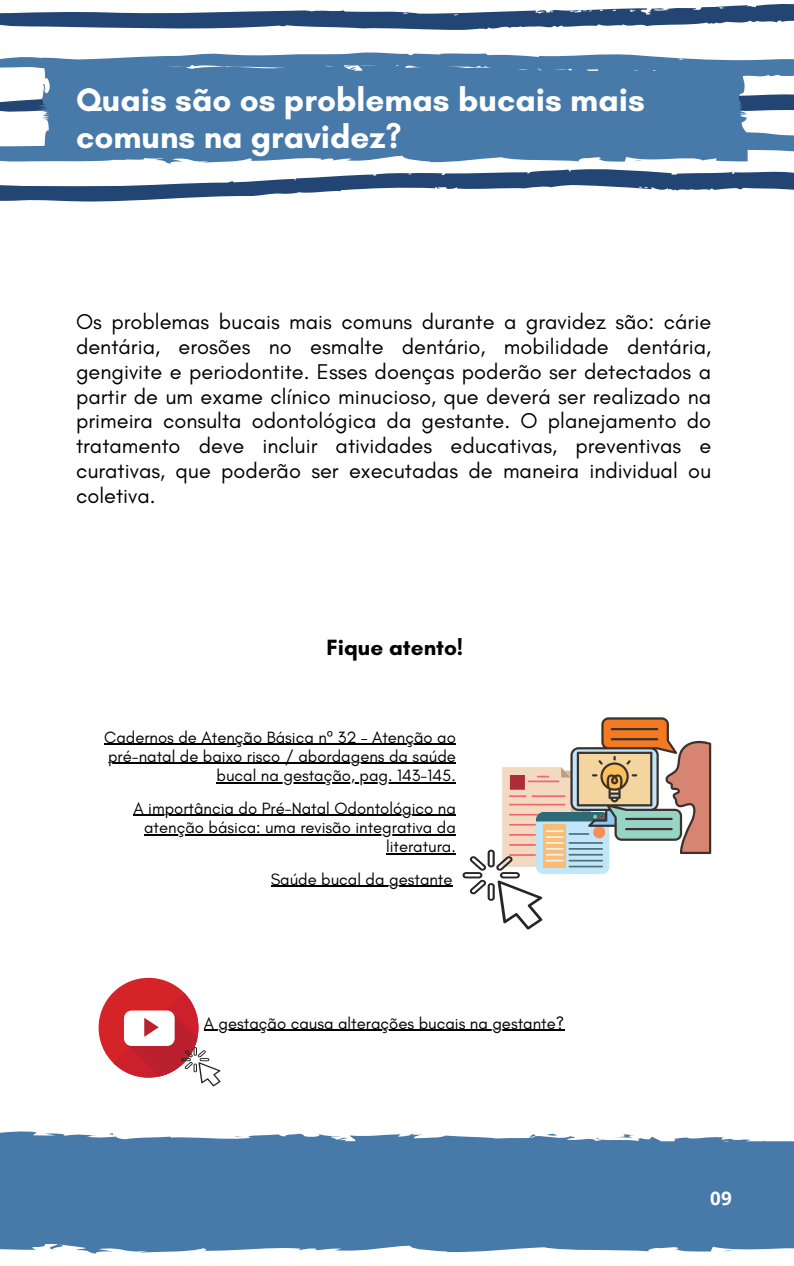
<style>
.page{position:relative;width:794px;height:1266px;background:#fff}
.page>*{position:absolute;margin:0;border:0;box-sizing:border-box;transform-origin:0 0}
.t1{font:700 33.15px/37.7px "Glacial Indifference";color:#fff}
.t2{font:700 22.5px "Glacial Indifference";color:#000}
.t3{font:21.75px/24.8px "Glacial Indifference";color:#000;text-align:justify}
.t4{font:700 18.75px "Open Sans";color:#fff}
.t5{font:16.65px/19.1px "Glacial Indifference";color:#000;text-align:right}
.s1{font-family:"Noto Sans"}
</style>
<div class="page">
<svg style="left:0;top:4px;width:793px;height:26px"></svg>
<svg style="left:0;top:91px;width:793px;height:25px"></svg>
<svg style="left:0;top:52px;width:793px;height:28px"></svg>
<svg style="left:0;top:125px;width:793px;height:77px"></svg>
<svg style="left:38px;top:60px;width:702px;height:104px;background:#5281ad"></svg>
<svg style="left:0;top:1131px;width:793px;height:122px;background:#5684b0"></svg>
<svg style="left:462px;top:717px;width:248px;height:212px"></svg>
<hr style="left:204px;top:1029px;width:360px;height:2px;background:#000">
<hr style="left:104px;top:744px;width:351px;height:1px;background:#000">
<hr style="left:108px;top:763px;width:347px;height:1px;background:#000">
<hr style="left:216px;top:782px;width:239px;height:1px;background:#000">
<div style="left:98px;top:978px;width:100px;height:99px;background:#d42428;border-radius:50%"></div>
<svg style="left:113px;top:992px;width:107px;height:94px"></svg>
<hr style="left:133px;top:815px;width:322px;height:1px;background:#000">
<hr style="left:144px;top:834px;width:311px;height:1px;background:#000">
<hr style="left:386px;top:853px;width:69px;height:1px;background:#000">
<hr style="left:270px;top:886px;width:182px;height:1px;background:#000">
<p class="t1" style="left:76px;top:80px;width:570px">Quais são os problemas bucais mais comuns na gravidez?</p>
<p class="t3" style="left:76px;top:309px;width:636px">Os problemas bucais mais comuns durante a gravidez são: cárie dentária, erosões no esmalte dentário, mobilidade dentária, gengivite e periodontite. Esses doenças poderão ser detectados a partir de um exame clínico minucioso, que deverá ser realizado na primeira consulta odontológica da gestante. O planejamento do tratamento deve incluir atividades educativas, preventivas e curativas, que poderão ser executadas de maneira individual ou coletiva.</p>
<p class="t2" style="left:326px;top:634px;width:138px">Fique atento!</p>
<p class="t5" style="left:104px;top:727px;width:353px">Cadernos de Atenção Básica n<span class="s1">º</span> 32 – Atenção ao pré-natal de baixo risco / abordagens da saúde bucal na gestação, pag. 143-145.</p>
<p class="t5" style="left:133px;top:798px;width:324px">A importância do Pré-Natal Odontológico na atenção básica: uma revisão integrativa da literatura.</p>
<p class="t5" style="left:270px;top:869px;width:183px">Saúde bucal da gestante</p>
<p class="t5" style="left:204px;top:1013px;width:361px">A gestação causa alterações bucais na gestante?</p>
<p class="t4" style="left:710px;top:1185px;width:23px">09</p>
</div>
